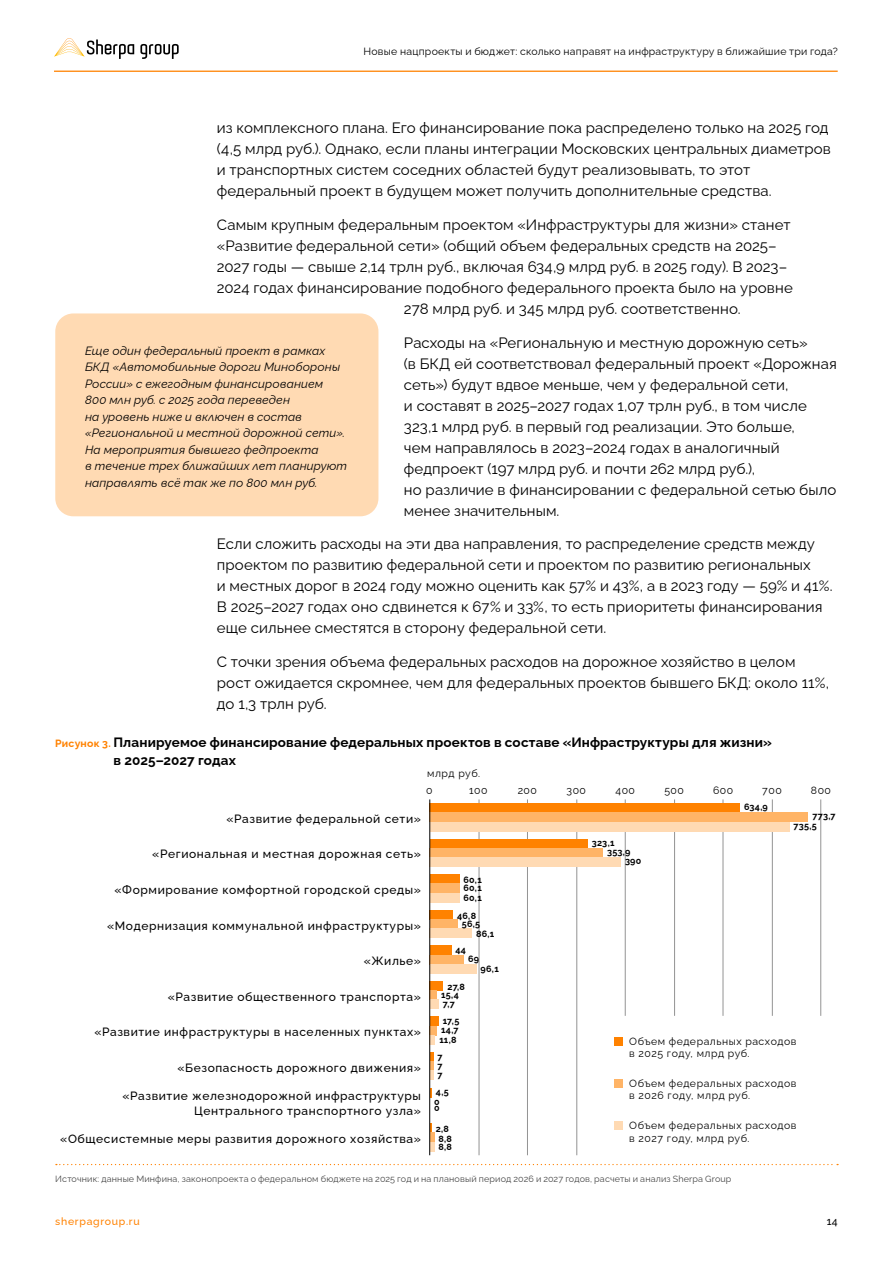
<style>
.page{position:relative;width:893px;height:1263px;background:#fff}
.page>*{position:absolute;margin:0;border:0;box-sizing:border-box;transform-origin:0 0}
.t1{font:15px/21px "Raleway";letter-spacing:.01em;color:#000}
.t2{font:700 13.5px/18px "Raleway";letter-spacing:.01em;color:#000}
.t3{font:500 12px/15px "Raleway";letter-spacing:.05em;color:#000;text-align:right}
.t4{font:italic 12px/16.5px "Raleway";letter-spacing:.01em;color:#000}
.t5{font:10.5px/12.6px "Raleway";letter-spacing:.05em;color:#000}
.t6{font:10.5px "Raleway";letter-spacing:.02em;color:#000}
.t7{font:500 10.5px "Raleway";letter-spacing:.07em;color:#ff8200}
.t8{font:500 10.5px "Raleway";color:#000}
.t9{font:9px "Raleway";letter-spacing:.015em;color:#484848}
.t10{font:700 9px "Raleway";letter-spacing:.02em;color:#000}
.s1{font-size:10.5px;color:#ff8200}
</style>
<div class="page">
<hr style="left:54px;top:71px;width:784px;height:1px;background:#ff8200">
<svg style="left:54px;top:38px;width:125px;height:21px"></svg>
<div style="left:55px;top:313px;width:323px;height:203px;background:#ffdab3;border-radius:18px"></div>
<svg style="left:56px;top:1164px;width:782px;height:1px"></svg>
<hr style="left:820px;top:799px;width:1px;height:217px;background:#939393">
<hr style="left:772px;top:799px;width:1px;height:217px;background:#939393">
<hr style="left:723px;top:799px;width:1px;height:217px;background:#939393">
<hr style="left:674px;top:799px;width:1px;height:217px;background:#939393">
<hr style="left:625px;top:799px;width:1px;height:217px;background:#939393">
<hr style="left:576px;top:799px;width:1px;height:356px;background:#939393">
<hr style="left:527px;top:799px;width:1px;height:356px;background:#939393">
<hr style="left:479px;top:799px;width:1px;height:356px;background:#939393">
<svg style="left:430px;top:1088px;width:2px;height:9px"></svg>
<div style="left:430px;top:1017px;width:9px;height:9px;background:#ff8200"></div>
<div style="left:430px;top:981px;width:13px;height:9px;background:#ff8200"></div>
<div style="left:430px;top:946px;width:21px;height:9px;background:#ff8200"></div>
<div style="left:430px;top:910px;width:23px;height:9px;background:#ff8200"></div>
<div style="left:430px;top:875px;width:29px;height:9px;background:#ff8200"></div>
<div style="left:430px;top:839px;width:158px;height:9px;background:#ff8200"></div>
<div style="left:430px;top:803px;width:310px;height:10px;background:#ff8200"></div>
<div style="left:430px;top:1026px;width:7px;height:9px;background:#ffb466"></div>
<div style="left:430px;top:990px;width:7px;height:10px;background:#ffb466"></div>
<div style="left:430px;top:955px;width:34px;height:9px;background:#ffb466"></div>
<div style="left:430px;top:919px;width:28px;height:10px;background:#ffb466"></div>
<div style="left:430px;top:884px;width:29px;height:9px;background:#ffb466"></div>
<div style="left:430px;top:848px;width:173px;height:9px;background:#ffb466"></div>
<div style="left:430px;top:813px;width:378px;height:9px;background:#ffb466"></div>
<svg style="left:430px;top:1123px;width:4px;height:28px"></svg>
<svg style="left:430px;top:1052px;width:3px;height:28px"></svg>
<div style="left:430px;top:1035px;width:5px;height:9px;background:#ffdab3"></div>
<div style="left:430px;top:1000px;width:9px;height:9px;background:#ffdab3"></div>
<div style="left:430px;top:964px;width:46px;height:9px;background:#ffdab3"></div>
<div style="left:430px;top:929px;width:42px;height:9px;background:#ffdab3"></div>
<div style="left:430px;top:893px;width:29px;height:9px;background:#ffdab3"></div>
<div style="left:430px;top:857px;width:191px;height:9px;background:#ffdab3"></div>
<div style="left:430px;top:822px;width:359px;height:9px;background:#ffdab3"></div>
<hr style="left:429px;top:799px;width:1px;height:356px;background:#000">
<div style="left:614px;top:1037px;width:8px;height:9px;background:#ff8200"></div>
<div style="left:614px;top:1079px;width:8px;height:9px;background:#ffb466"></div>
<div style="left:614px;top:1121px;width:8px;height:9px;background:#ffdab3"></div>
<p class="t6" style="left:364px;top:43px;width:476px">Новые нацпроекты и бюджет: сколько направят на инфраструктуру в ближайшие три года?</p>
<p class="t1" style="left:217px;top:116px;width:616px">из комплексного плана. Его финансирование пока распределено только на 2025 год (4,5 млрд руб.). Однако, если планы интеграции Московских центральных диаметров и транспортных систем соседних областей будут реализовывать, то этот федеральный проект в будущем может получить дополнительные средства.</p>
<p class="t1" style="left:217px;top:212px;width:575px">Самым крупным федеральным проектом «Инфраструктуры для жизни» станет</p>
<p class="t1" style="left:217px;top:233px;width:561px">«Развитие федеральной сети» (общий объем федеральных средств на 2025–</p>
<p class="t1" style="left:217px;top:254px;width:572px">2027 годы — свыше 2,14 трлн руб., включая 634,9 млрд руб. в 2025 году). В 2023–</p>
<p class="t1" style="left:217px;top:275px;width:577px">2024 годах финансирование подобного федерального проекта было на уровне</p>
<p class="t1" style="left:404px;top:296px;width:338px">278 млрд руб. и 345 млрд руб. соответственно.</p>
<p class="t1" style="left:404px;top:330px;width:434px">Расходы на «Региональную и местную дорожную сеть»<br>(в БКД ей соответствовал федеральный проект «Дорожная сеть») будут вдвое меньше, чем у федеральной сети,<br>и составят в 2025–2027 годах 1,07 трлн руб., в том числе 323,1 млрд руб. в первый год реализации. Это больше,<br>чем направлялось в 2023–2024 годах в аналогичный федпроект (197 млрд руб. и почти 262 млрд руб.),<br>но различие в финансировании с федеральной сетью было менее значительным.</p>
<p class="t1" style="left:217px;top:532px;width:617px">Если сложить расходы на эти два направления, то распределение средств между проектом по развитию федеральной сети и проектом по развитию региональных<br>и местных дорог в 2024 году можно оценить как 57% и 43%, а в 2023 году — 59% и 41%.<br>В 2025–2027 годах оно сдвинется к 67% и 33%, то есть приоритеты финансирования еще сильнее сместятся в сторону федеральной сети.</p>
<p class="t1" style="left:217px;top:650px;width:614px">С точки зрения объема федеральных расходов на дорожное хозяйство в целом рост ожидается скромнее, чем для федеральных проектов бывшего БКД: около 11%, до 1,3 трлн руб.</p>
<p class="t4" style="left:85px;top:341px;width:264px">Еще один федеральный проект в рамках БКД «Автомобильные дороги Минобороны России» с ежегодным финансированием 800 млн руб. с 2025 года переведен<br>на уровень ниже и включен в состав «Региональной и местной дорожной сети».<br>На мероприятия бывшего федпроекта<br>в течение трех ближайших лет планируют направлять всё так же по 800 млн руб.</p>
<p class="t2" style="left:114px;top:731px;width:660px;text-indent:-58px"><span class="s1">Рисунок 3.</span> Планируемое финансирование федеральных проектов в составе «Инфраструктуры для жизни» в 2025–2027 годах</p>
<p class="t5" style="left:427px;top:766px;width:54px">млрд руб.</p>
<p class="t5" style="left:426px;top:782px;width:8px">0</p>
<p class="t5" style="left:469px;top:782px;width:20px">100</p>
<p class="t5" style="left:518px;top:782px;width:21px">200</p>
<p class="t5" style="left:566px;top:782px;width:21px">300</p>
<p class="t5" style="left:615px;top:782px;width:21px">400</p>
<p class="t5" style="left:664px;top:782px;width:21px">500</p>
<p class="t5" style="left:713px;top:782px;width:22px">600</p>
<p class="t5" style="left:762px;top:782px;width:21px">700</p>
<p class="t5" style="left:811px;top:782px;width:22px">800</p>
<p class="t3" style="left:226px;top:810px;width:196px">«Развитие федеральной сети»</p>
<p class="t3" style="left:152px;top:845px;width:270px">«Региональная и местная дорожная сеть»</p>
<p class="t3" style="left:115px;top:881px;width:308px">«Формирование комфортной городской среды»</p>
<p class="t3" style="left:107px;top:916px;width:315px">«Модернизация коммунальной инфраструктуры»</p>
<p class="t3" style="left:364px;top:952px;width:59px">«Жилье»</p>
<p class="t3" style="left:168px;top:988px;width:255px">«Развитие общественного транспорта»</p>
<p class="t3" style="left:94px;top:1023px;width:328px">«Развитие инфраструктуры в населенных пунктах»</p>
<p class="t3" style="left:178px;top:1059px;width:245px">«Безопасность дорожного движения»</p>
<p class="t3" style="left:122px;top:1087px;width:300px">«Развитие железнодорожной инфраструктуры<br>Центрального транспортного узла»</p>
<p class="t3" style="left:60px;top:1130px;width:362px">«Общесистемные меры развития дорожного хозяйства»</p>
<p class="t10" style="left:464px;top:872px;width:20px">60,1</p>
<p class="t10" style="left:457px;top:908px;width:20px">46,8</p>
<p class="t10" style="left:455px;top:942px;width:12px">44</p>
<p class="t10" style="left:447px;top:979px;width:19px">27,8</p>
<p class="t10" style="left:443px;top:1014px;width:18px">17,5</p>
<p class="t10" style="left:464px;top:881px;width:20px">60,1</p>
<p class="t10" style="left:476px;top:926px;width:20px">86,1</p>
<p class="t10" style="left:481px;top:961px;width:20px">96,1</p>
<p class="t10" style="left:464px;top:891px;width:20px">60,1</p>
<p class="t10" style="left:462px;top:916px;width:20px">56,5</p>
<p class="t10" style="left:468px;top:952px;width:12px">69</p>
<p class="t10" style="left:441px;top:988px;width:19px">15,4</p>
<p class="t10" style="left:441px;top:1023px;width:19px">14,7</p>
<p class="t10" style="left:438px;top:1059px;width:7px">7</p>
<p class="t10" style="left:434px;top:1094px;width:7px">0</p>
<p class="t10" style="left:438px;top:1131px;width:15px">8,8</p>
<p class="t10" style="left:443px;top:997px;width:13px">7,7</p>
<p class="t10" style="left:439px;top:1032px;width:19px">11,8</p>
<p class="t10" style="left:438px;top:1067px;width:7px">7</p>
<p class="t10" style="left:434px;top:1101px;width:7px">0</p>
<p class="t10" style="left:438px;top:1140px;width:15px">8,8</p>
<p class="t10" style="left:438px;top:1050px;width:7px">7</p>
<p class="t10" style="left:436px;top:1084px;width:14px">4,5</p>
<p class="t10" style="left:436px;top:1121px;width:15px">2,8</p>
<p class="t10" style="left:592px;top:836px;width:24px">323,1</p>
<p class="t10" style="left:607px;top:844px;width:25px">353,9</p>
<p class="t10" style="left:625px;top:854px;width:18px">390</p>
<p class="t10" style="left:744px;top:799px;width:25px">634,9</p>
<p class="t10" style="left:812px;top:809px;width:25px">773,7</p>
<p class="t10" style="left:794px;top:819px;width:25px">735,5</p>
<p class="t5" style="left:629px;top:1033px;width:169px">Объем федеральных расходов в 2025 году, млрд руб.</p>
<p class="t5" style="left:629px;top:1076px;width:169px">Объем федеральных расходов в 2026 году, млрд руб.</p>
<p class="t5" style="left:629px;top:1118px;width:169px">Объем федеральных расходов в 2027 году, млрд руб.</p>
<p class="t9" style="left:55px;top:1172px;width:678px">Источник: данные Минфина, законопроекта о федеральном бюджете на 2025 год и на плановый период 2026 и 2027 годов, расчеты и анализ Sherpa Group</p>
<p class="t7" style="left:55px;top:1212px;width:86px">sherpagroup.ru</p>
<p class="t8" style="left:827px;top:1212px;width:12px">14</p>
</div>
